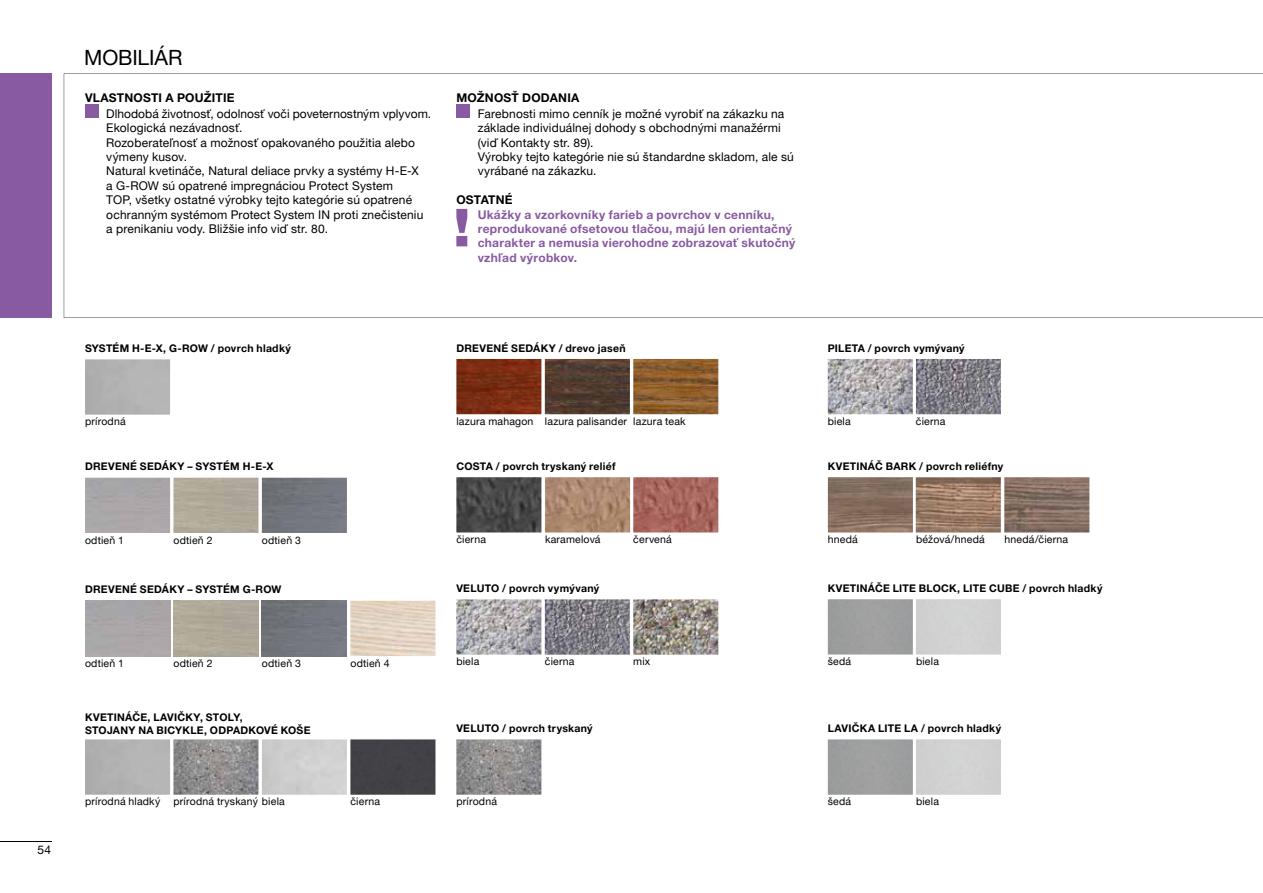
<style>
.page{position:relative;width:1263px;height:893px;background:#fff}
.page>*{position:absolute;margin:0;border:0;box-sizing:border-box;transform-origin:0 0}
.t1{font:21px "Helvetica Neue LT Pro";letter-spacing:-.005em;color:#000}
.t2{font:12px/14.4px "Helvetica Neue LT Pro";letter-spacing:.01em;color:#000}
.t3{font:700 12px/14.4px "Helvetica Neue LT Pro";letter-spacing:.02em;color:#885aa1}
.t4{font:700 12px "Helvetica Neue LT Pro";letter-spacing:.02em;color:#000}
.t5{font:700 10.5px/12.6px "Helvetica Neue LT Pro";letter-spacing:.025em;color:#000}
.t6{font:10.5px "Helvetica Neue LT Pro";letter-spacing:.02em;color:#000}
</style>
<div class="page">
<div style="left:0;top:74px;width:51px;height:244px;background:#885aa1"></div>
<hr style="left:0;top:841px;width:51px;height:1px;background:#000">
<svg style="left:64px;top:73px;width:1199px;height:245px"></svg>
<div style="left:85px;top:104px;width:13px;height:14px;background:#885aa1"></div>
<div style="left:456px;top:104px;width:14px;height:14px;background:#885aa1"></div>
<img style="left:173px;top:739px;width:85px;height:56px">
<div style="left:350px;top:739px;width:85px;height:56px;background:#434147"></div>
<div style="left:173px;top:478px;width:85px;height:55px;background:#b0a999"></div>
<img style="left:262px;top:478px;width:85px;height:55px">
<img style="left:350px;top:601px;width:85px;height:55px">
<img style="left:456px;top:359px;width:85px;height:55px">
<img style="left:545px;top:359px;width:85px;height:55px">
<img style="left:633px;top:359px;width:85px;height:55px">
<img style="left:456px;top:477px;width:85px;height:55px">
<img style="left:545px;top:477px;width:85px;height:55px">
<img style="left:633px;top:477px;width:85px;height:55px">
<img style="left:456px;top:599px;width:85px;height:56px">
<img style="left:545px;top:599px;width:85px;height:56px">
<img style="left:633px;top:599px;width:85px;height:56px">
<img style="left:456px;top:739px;width:85px;height:56px">
<img style="left:828px;top:359px;width:85px;height:55px">
<img style="left:916px;top:359px;width:85px;height:55px">
<div style="left:828px;top:739px;width:85px;height:56px;background:#9e9f9f"></div>
<div style="left:828px;top:599px;width:85px;height:55px;background:#9e9e9f"></div>
<svg style="left:456px;top:209px;width:11px;height:37px"></svg>
<img style="left:261px;top:601px;width:86px;height:55px">
<svg style="left:916px;top:477px;width:85px;height:55px;background:#9b7c67"></svg>
<img style="left:1004px;top:477px;width:85px;height:55px">
<img style="left:828px;top:477px;width:85px;height:55px">
<p class="t2" style="left:37px;top:843px;width:15px">54</p>
<h1 class="t1" style="left:84px;top:45px;width:100px">MOBILIÁR</h1>
<p class="t4" style="left:85px;top:90px;width:151px">VLASTNOSTI A POUŽITIE</p>
<p class="t2" style="left:106px;top:106px;width:326px">Dlhodobá životnosť, odolnosť voči poveternostným vplyvom.<br>Ekologická nezávadnosť.<br>Rozoberateľnosť a možnosť opakovaného použitia alebo výmeny kusov.<br>Natural kvetináče, Natural deliace prvky a systémy H-E-X<br>a G-ROW sú opatrené impregnáciou Protect System<br>TOP, všetky ostatné výrobky tejto kategórie sú opatrené ochranným systémom Protect System IN proti znečisteniu a prenikaniu vody. Bližšie info viď str. 80.</p>
<p class="t4" style="left:456px;top:90px;width:124px">MOŽNOSŤ DODANIA</p>
<p class="t2" style="left:478px;top:106px;width:318px">Farebnosti mimo cenník je možné vyrobiť na zákazku na základe individuálnej dohody s obchodnými manažérmi (viď Kontakty str. 89).<br>Výrobky tejto kategórie nie sú štandardne skladom, ale sú vyrábané na zákazku.</p>
<p class="t4" style="left:456px;top:192px;width:58px">OSTATNÉ</p>
<p class="t3" style="left:478px;top:207px;width:319px">Ukážky a vzorkovníky farieb a povrchov v cenníku, reprodukované ofsetovou tlačou, majú len orientačný charakter a nemusia vierohodne zobrazovať skutočný vzhľad výrobkov.</p>
<p class="t5" style="left:85px;top:342px;width:207px">SYSTÉM H-E-X, G-ROW / povrch hladký</p>
<p class="t5" style="left:456px;top:342px;width:171px">DREVENÉ SEDÁKY / drevo jaseň</p>
<p class="t5" style="left:828px;top:342px;width:138px">PILETA / povrch vymývaný</p>
<p class="t6" style="left:85px;top:415px;width:42px">prírodná</p>
<p class="t6" style="left:456px;top:415px;width:231px">lazura mahagon lazura palisander lazura teak</p>
<p class="t6" style="left:828px;top:415px;width:24px">biela</p>
<p class="t6" style="left:916px;top:415px;width:31px">čierna</p>
<p class="t5" style="left:85px;top:460px;width:190px">DREVENÉ SEDÁKY – SYSTÉM H-E-X</p>
<p class="t5" style="left:456px;top:460px;width:161px">COSTA / povrch tryskaný reliéf</p>
<p class="t5" style="left:828px;top:460px;width:177px">KVETINÁČ BARK / povrch reliéfny</p>
<p class="t6" style="left:85px;top:534px;width:41px">odtieň 1</p>
<p class="t6" style="left:173px;top:534px;width:41px">odtieň 2</p>
<p class="t6" style="left:262px;top:534px;width:41px">odtieň 3</p>
<p class="t6" style="left:456px;top:533px;width:31px">čierna</p>
<p class="t6" style="left:545px;top:533px;width:57px">karamelová</p>
<p class="t6" style="left:633px;top:533px;width:40px">červená</p>
<p class="t6" style="left:828px;top:533px;width:31px">hnedá</p>
<p class="t6" style="left:916px;top:533px;width:70px">béžová/hnedá</p>
<p class="t6" style="left:1004px;top:533px;width:65px">hnedá/čierna</p>
<p class="t5" style="left:85px;top:583px;width:198px">DREVENÉ SEDÁKY – SYSTÉM G-ROW</p>
<p class="t5" style="left:456px;top:582px;width:144px">VELUTO / povrch vymývaný</p>
<p class="t5" style="left:828px;top:582px;width:276px">KVETINÁČE LITE BLOCK, LITE CUBE / povrch hladký</p>
<p class="t6" style="left:85px;top:657px;width:41px">odtieň 1</p>
<p class="t6" style="left:173px;top:657px;width:41px">odtieň 2</p>
<p class="t6" style="left:262px;top:657px;width:41px">odtieň 3</p>
<p class="t6" style="left:350px;top:657px;width:41px">odtieň 4</p>
<p class="t6" style="left:456px;top:655px;width:24px">biela</p>
<p class="t6" style="left:545px;top:655px;width:31px">čierna</p>
<p class="t6" style="left:633px;top:655px;width:19px">mix</p>
<p class="t6" style="left:828px;top:655px;width:25px">šedá</p>
<p class="t6" style="left:916px;top:655px;width:24px">biela</p>
<p class="t5" style="left:85px;top:711px;width:227px">KVETINÁČE, LAVIČKY, STOLY,<br>STOJANY NA BICYKLE, ODPADKOVÉ KOŠE</p>
<p class="t5" style="left:456px;top:722px;width:138px">VELUTO / povrch tryskaný</p>
<p class="t5" style="left:828px;top:722px;width:175px">LAVIČKA LITE LA / povrch hladký</p>
<p class="t6" style="left:85px;top:795px;width:201px">prírodná hladký prírodná tryskaný biela</p>
<p class="t6" style="left:350px;top:795px;width:31px">čierna</p>
<p class="t6" style="left:456px;top:795px;width:42px">prírodná</p>
<p class="t6" style="left:828px;top:795px;width:25px">šedá</p>
<p class="t6" style="left:916px;top:795px;width:24px">biela</p>
</div>
